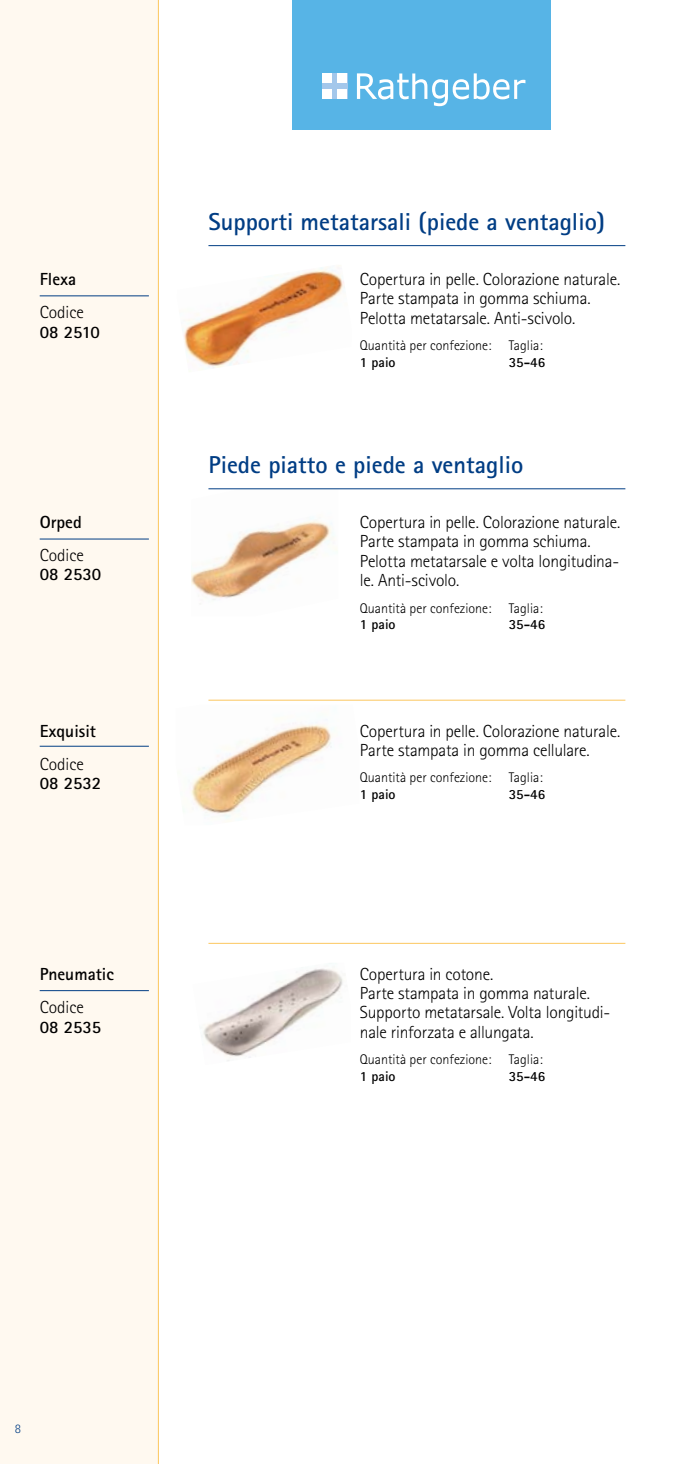
<style>
.page{position:relative;width:680px;height:1464px;background:#fff}
.page>*{position:absolute;margin:0;border:0;box-sizing:border-box;transform-origin:0 0}
.t1{font:700 24.5px "Rotis Sans Serif Std";color:#003d84}
.t2{font:300 17.5px/19.2px "Rotis Sans Serif Std";letter-spacing:-.01em;color:#000}
.t3{font:700 17.5px "Rotis Sans Serif Std";color:#000}
.t4{font:300 14px "Rotis Sans Serif Std";color:#000}
.t5{font:700 14px "Rotis Sans Serif Std";color:#000}
.t6{font:300 13.12px "Rotis Sans Serif Std";color:#003d84}
</style>
<div class="page">
<div style="left:0;top:0;width:159px;height:1463px;background:#fff9f0"></div>
<div style="left:293px;top:0;width:258px;height:129px;background:#57b4e6"></div>
<div style="left:322px;top:73px;width:25px;height:26px;background:#a3c7eb"></div>
<svg style="left:357px;top:73px;width:168px;height:33px"></svg>
<div style="left:322px;top:89px;width:9px;height:10px;background:#fff"></div>
<div style="left:337px;top:89px;width:10px;height:10px;background:#fff"></div>
<div style="left:322px;top:73px;width:9px;height:10px;background:#fff"></div>
<div style="left:337px;top:73px;width:10px;height:10px;background:#fff"></div>
<img style="left:183px;top:265px;width:162px;height:105px">
<hr style="left:40px;top:295px;width:109px;height:1px;background:#003d84">
<hr style="left:208px;top:699px;width:417px;height:1px;background:#fcc75f">
<hr style="left:208px;top:943px;width:417px;height:1px;background:#fcc75f">
<hr style="left:40px;top:538px;width:109px;height:1px;background:#003d84">
<hr style="left:40px;top:745px;width:109px;height:1px;background:#003d84">
<hr style="left:208px;top:245px;width:417px;height:1px;background:#003d84">
<img style="left:190px;top:719px;width:142px;height:103px">
<img style="left:191px;top:489px;width:147px;height:115px">
<hr style="left:208px;top:488px;width:417px;height:1px;background:#003d84">
<hr style="left:40px;top:990px;width:109px;height:1px;background:#003d84">
<img style="left:203px;top:963px;width:140px;height:98px">
<p class="t3" style="left:40px;top:268px;width:38px">Flexa</p>
<p class="t2" style="left:40px;top:303px;width:46px">Codice</p>
<p class="t3" style="left:40px;top:321px;width:62px">08 2510</p>
<p class="t3" style="left:40px;top:511px;width:44px">Orped</p>
<p class="t2" style="left:40px;top:545px;width:46px">Codice</p>
<p class="t3" style="left:40px;top:563px;width:63px">08 2530</p>
<p class="t3" style="left:40px;top:719px;width:58px">Exquisit</p>
<p class="t2" style="left:40px;top:754px;width:46px">Codice</p>
<p class="t3" style="left:40px;top:772px;width:63px">08 2532</p>
<p class="t3" style="left:40px;top:962px;width:76px">Pneumatic</p>
<p class="t2" style="left:40px;top:997px;width:46px">Codice</p>
<p class="t3" style="left:40px;top:1015px;width:63px">08 2535</p>
<h1 class="t1" style="left:208px;top:206px;width:398px">Supporti metatarsali (piede a ventaglio)</h1>
<p class="t2" style="left:360px;top:269px;width:262px">Copertura in pelle. Colorazione naturale.<br>Parte stampata in gomma schiuma.<br>Pelotta metatarsale. Anti-scivolo.</p>
<p class="t4" style="left:360px;top:337px;width:184px">Quantità per confezione: Taglia:</p>
<p class="t5" style="left:360px;top:353px;width:37px">1 paio</p>
<p class="t5" style="left:508px;top:353px;width:38px">35-46</p>
<h1 class="t1" style="left:208px;top:449px;width:316px">Piede piatto e piede a ventaglio</h1>
<p class="t2" style="left:360px;top:512px;width:262px">Copertura in pelle. Colorazione naturale.<br>Parte stampata in gomma schiuma.<br>Pelotta metatarsale e volta longitudina&shy;le. Anti-scivolo.</p>
<p class="t4" style="left:360px;top:600px;width:184px">Quantità per confezione: Taglia:</p>
<p class="t5" style="left:360px;top:615px;width:37px">1 paio</p>
<p class="t5" style="left:508px;top:615px;width:38px">35-46</p>
<p class="t2" style="left:360px;top:721px;width:262px">Copertura in pelle. Colorazione naturale.<br>Parte stampata in gomma cellulare.</p>
<p class="t4" style="left:360px;top:769px;width:184px">Quantità per confezione: Taglia:</p>
<p class="t5" style="left:360px;top:785px;width:37px">1 paio</p>
<p class="t5" style="left:508px;top:785px;width:38px">35-46</p>
<p class="t2" style="left:360px;top:964px;width:252px">Copertura in cotone.<br>Parte stampata in gomma naturale.<br>Supporto metatarsale. Volta longitudi&shy;nale rinforzata e allungata.</p>
<p class="t4" style="left:360px;top:1051px;width:184px">Quantità per confezione: Taglia:</p>
<p class="t5" style="left:360px;top:1067px;width:37px">1 paio</p>
<p class="t5" style="left:508px;top:1067px;width:38px">35-46</p>
<p class="t6" style="left:15px;top:1421px;width:8px">8</p>
</div>
